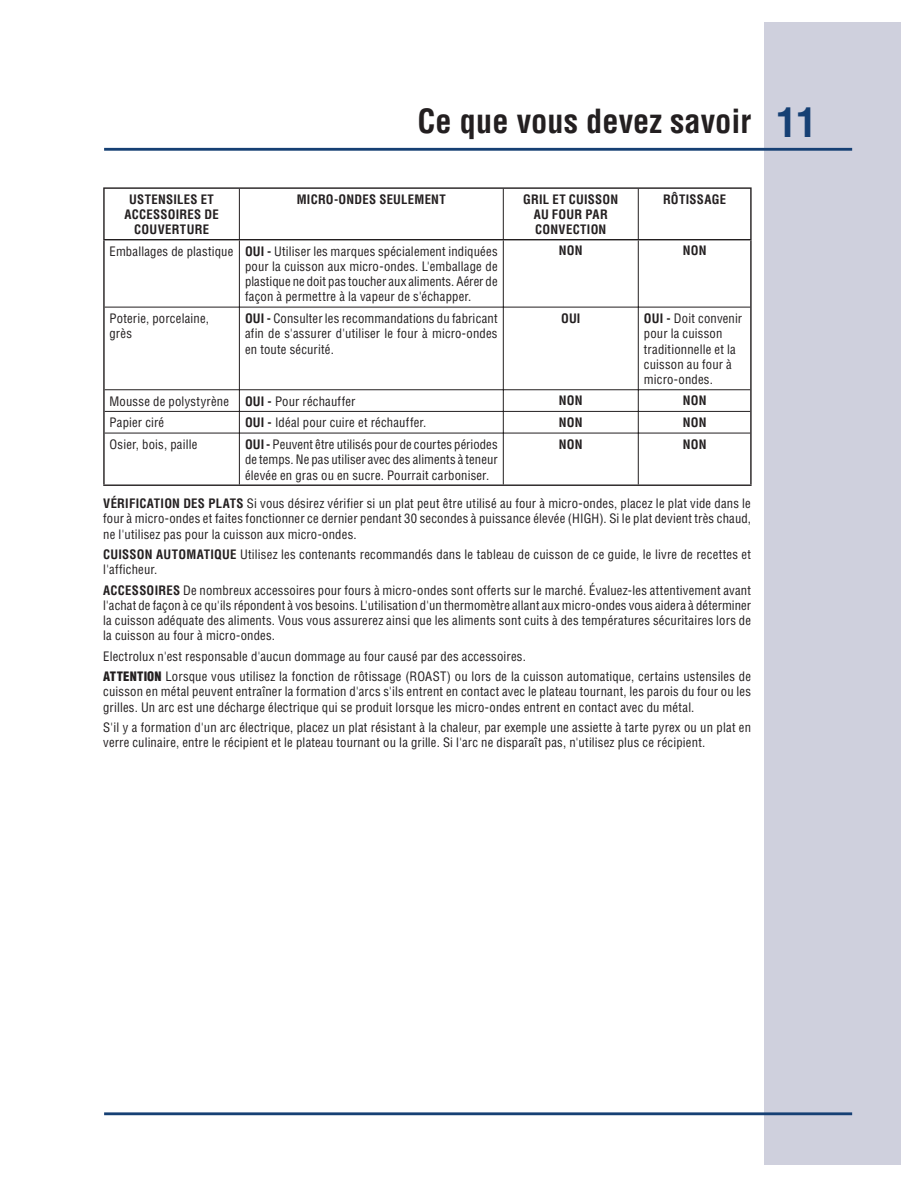
<style>
.page{position:relative;width:918px;height:1188px;background:#fff}
.page>*{position:absolute;margin:0;border:0;box-sizing:border-box;transform-origin:0 0}
.t1{font:700 condensed 32.4px "Helvetica";color:#231f20}
.t2{font:condensed 12.75px/15.3px "Helvetica";letter-spacing:.015em;color:#231f20}
.t3{font:700 condensed 12.75px/15.3px "Helvetica";letter-spacing:.02em;color:#231f20;text-align:center}
.s1{font-size:39.6px;color:#164074}
.s2{font-weight:700}
.s3{font-weight:900}
</style>
<div class="page">
<div style="left:764px;top:23px;width:137px;height:1142px;background:#cfd0dd"></div>
<hr style="left:104px;top:148px;width:748px;height:3px;background:#164074">
<hr style="left:104px;top:1112px;width:748px;height:3px;background:#164074">
<hr style="left:103px;top:240px;width:2px;height:67px;background:#231f20">
<hr style="left:750px;top:240px;width:2px;height:67px;background:#231f20">
<hr style="left:103px;top:307px;width:2px;height:83px;background:#231f20">
<hr style="left:750px;top:307px;width:2px;height:83px;background:#231f20">
<hr style="left:103px;top:390px;width:2px;height:21px;background:#231f20">
<hr style="left:750px;top:390px;width:2px;height:21px;background:#231f20">
<hr style="left:103px;top:411px;width:2px;height:22px;background:#231f20">
<hr style="left:750px;top:411px;width:2px;height:22px;background:#231f20">
<hr style="left:103px;top:433px;width:2px;height:52px;background:#231f20">
<hr style="left:750px;top:433px;width:2px;height:52px;background:#231f20">
<hr style="left:239px;top:189px;width:1px;height:50px;background:#231f20">
<hr style="left:503px;top:189px;width:1px;height:50px;background:#231f20">
<hr style="left:638px;top:189px;width:1px;height:50px;background:#231f20">
<hr style="left:239px;top:240px;width:1px;height:67px;background:#231f20">
<hr style="left:503px;top:240px;width:1px;height:67px;background:#231f20">
<hr style="left:638px;top:240px;width:1px;height:67px;background:#231f20">
<hr style="left:105px;top:307px;width:398px;height:1px;background:#231f20">
<hr style="left:239px;top:307px;width:1px;height:82px;background:#231f20">
<hr style="left:503px;top:307px;width:135px;height:1px;background:#231f20">
<hr style="left:503px;top:307px;width:1px;height:82px;background:#231f20">
<hr style="left:638px;top:307px;width:112px;height:1px;background:#231f20">
<hr style="left:638px;top:307px;width:1px;height:82px;background:#231f20">
<hr style="left:105px;top:389px;width:398px;height:1px;background:#231f20">
<hr style="left:503px;top:389px;width:135px;height:1px;background:#231f20">
<hr style="left:638px;top:389px;width:112px;height:1px;background:#231f20">
<hr style="left:105px;top:411px;width:398px;height:1px;background:#231f20">
<svg style="left:239px;top:390px;width:1px;height:43px"></svg>
<hr style="left:503px;top:411px;width:135px;height:1px;background:#231f20">
<svg style="left:503px;top:390px;width:1px;height:43px"></svg>
<hr style="left:638px;top:411px;width:112px;height:1px;background:#231f20">
<svg style="left:638px;top:390px;width:1px;height:43px"></svg>
<hr style="left:105px;top:433px;width:398px;height:1px;background:#231f20">
<hr style="left:239px;top:433px;width:1px;height:52px;background:#231f20">
<hr style="left:503px;top:433px;width:135px;height:1px;background:#231f20">
<hr style="left:503px;top:433px;width:1px;height:52px;background:#231f20">
<hr style="left:638px;top:433px;width:112px;height:1px;background:#231f20">
<hr style="left:638px;top:433px;width:1px;height:52px;background:#231f20">
<hr style="left:103px;top:187px;width:136px;height:2px;background:#231f20">
<hr style="left:103px;top:189px;width:2px;height:50px;background:#231f20">
<hr style="left:239px;top:187px;width:513px;height:2px;background:#231f20">
<hr style="left:750px;top:189px;width:2px;height:50px;background:#231f20">
<hr style="left:103px;top:239px;width:649px;height:1px;background:#231f20">
<hr style="left:103px;top:485px;width:649px;height:1px;background:#231f20">
<h1 class="t1" style="left:418px;top:109px;width:400px">Ce que vous devez savoir <span class="s1">11</span></h1>
<p class="t3" style="left:124px;top:192px;width:96px">USTENSILES ET<br>ACCESSOIRES DE<br>COUVERTURE</p>
<p class="t3" style="left:297px;top:192px;width:150px">MICRO-ONDES SEULEMENT</p>
<p class="t3" style="left:523px;top:192px;width:97px">GRIL ET CUISSON<br>AU FOUR PAR<br>CONVECTION</p>
<p class="t3" style="left:663px;top:192px;width:64px">RÔTISSAGE</p>
<p class="t2" style="left:245px;top:244px;width:254px;text-align:justify;text-indent:-135px">Emballages de plastique <span class="s2">OUI -</span> Utiliser les marques spécialement indiquées pour la cuisson aux micro-ondes. L'emballage de plastique ne doit pas toucher aux aliments. Aérer de façon à permettre à la vapeur de s'échapper.</p>
<p class="t3" style="left:559px;top:244px;width:25px">NON</p>
<p class="t3" style="left:683px;top:244px;width:25px">NON</p>
<p class="t2" style="left:110px;top:312px;width:101px">Poterie, porcelaine, grès</p>
<p class="t2" style="left:245px;top:312px;width:254px;text-align:justify"><span class="s2">OUI -</span> Consulter les recommandations du fabricant afin de s'assurer d'utiliser le four à micro-ondes en toute sécurité.</p>
<p class="t3" style="left:561px;top:311px;width:21px">OUI</p>
<p class="t2" style="left:644px;top:312px;width:100px"><span class="s2">OUI -</span> Doit convenir pour la cuisson traditionnelle et la cuisson au four à micro-ondes.</p>
<p class="t2" style="left:110px;top:395px;width:121px">Mousse de polystyrène</p>
<p class="t2" style="left:245px;top:395px;width:112px"><span class="s2">OUI -</span> Pour réchauffer</p>
<p class="t3" style="left:559px;top:394px;width:25px">NON</p>
<p class="t3" style="left:683px;top:394px;width:25px">NON</p>
<p class="t2" style="left:110px;top:416px;width:56px">Papier ciré</p>
<p class="t2" style="left:245px;top:416px;width:183px"><span class="s2">OUI -</span> Idéal pour cuire et réchauffer.</p>
<p class="t3" style="left:559px;top:416px;width:25px">NON</p>
<p class="t3" style="left:683px;top:416px;width:25px">NON</p>
<p class="t2" style="left:110px;top:438px;width:89px">Osier, bois, paille</p>
<p class="t2" style="left:245px;top:438px;width:254px;text-align:justify"><span class="s2">OUI -</span> Peuvent être utilisés pour de courtes périodes de temps. Ne pas utiliser avec des aliments à teneur élevée en gras ou en sucre. Pourrait carboniser.</p>
<p class="t3" style="left:559px;top:437px;width:25px">NON</p>
<p class="t3" style="left:683px;top:437px;width:25px">NON</p>
<p class="t2" style="left:103px;top:497px;width:649px;text-align:justify"><span class="s2">VÉRIFICATION DES PLATS</span> Si vous désirez vérifier si un plat peut être utilisé au four à micro-ondes, placez le plat vide dans le four à micro-ondes et faites fonctionner ce dernier pendant 30 secondes à puissance élevée (HIGH). Si le plat devient très chaud, ne l'utilisez pas pour la cuisson aux micro-ondes.</p>
<p class="t2" style="left:103px;top:548px;width:649px"><span class="s2">CUISSON AUTOMATIQUE</span> Utilisez les contenants recommandés dans le tableau de cuisson de ce guide, le livre de recettes et l'afficheur.</p>
<p class="t2" style="left:103px;top:583px;width:649px;text-align:justify"><span class="s2">ACCESSOIRES</span> De nombreux accessoires pour fours à micro-ondes sont offerts sur le marché. Évaluez-les attentivement avant l'achat de façon à ce qu'ils répondent à vos besoins. L'utilisation d'un thermomètre allant aux micro-ondes vous aidera à déterminer la cuisson adéquate des aliments. Vous vous assurerez ainsi que les aliments sont cuits à des températures sécuritaires lors de la cuisson au four à micro-ondes.</p>
<p class="t2" style="left:103px;top:647px;width:649px;line-height:20.4px">Electrolux n'est responsable d'aucun dommage au four causé par des accessoires.<br><span class="s3">ATTENTION</span> Lorsque vous utilisez la fonction de rôtissage (ROAST) ou lors de la cuisson automatique, certains ustensiles de</p>
<p class="t2" style="left:103px;top:685px;width:649px">cuisson en métal peuvent entraîner la formation d'arcs s'ils entrent en contact avec le plateau tournant, les parois du four ou les grilles. Un arc est une décharge électrique qui se produit lorsque les micro-ondes entrent en contact avec du métal.</p>
<p class="t2" style="left:103px;top:721px;width:649px">S'il y a formation d'un arc électrique, placez un plat résistant à la chaleur, par exemple une assiette à tarte pyrex ou un plat en verre culinaire, entre le récipient et le plateau tournant ou la grille. Si l'arc ne disparaît pas, n'utilisez plus ce récipient.</p>
</div>
